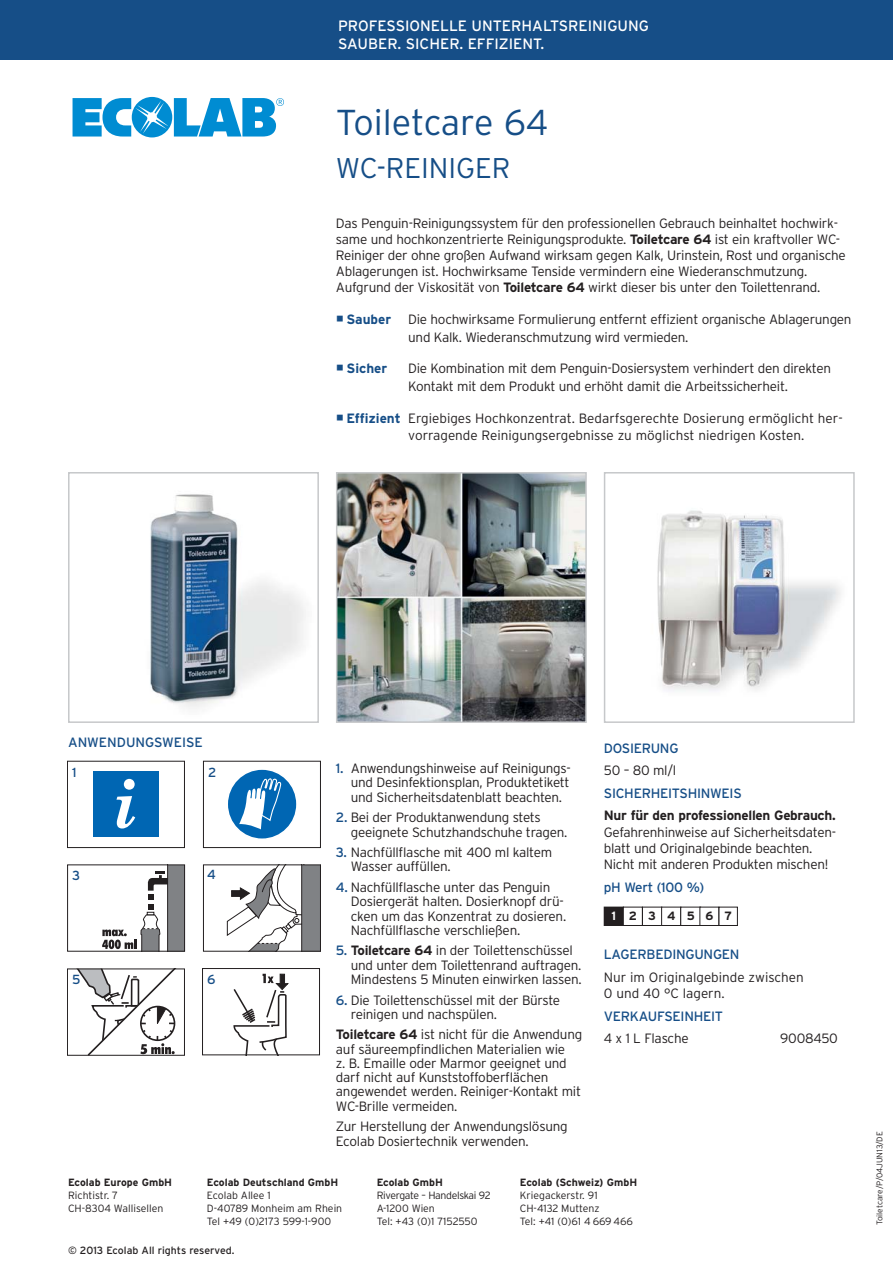
<style>
.page{position:relative;width:893px;height:1263px;background:#fff}
.page>*{position:absolute;margin:0;border:0;box-sizing:border-box;transform-origin:0 0}
.t1{font:300 36px "Interstate";letter-spacing:-.005em;color:#164e87}
.t2{font:300 28.5px "Interstate";color:#164e87}
.t3{font:15px/18px "Interstate";color:#fff}
.t4{font:300 13.5px/14.2px "Interstate";letter-spacing:-.02em;color:#231f20}
.t5{font:300 13.5px/16.2px "Interstate";color:#231f20}
.t6{font:13.5px "Interstate";letter-spacing:-.02em;color:#164e87}
.t7{font:700 13.5px "Interstate";letter-spacing:-.02em;color:#231f20}
.t8{font:13.5px "Interstate";color:#164e87}
.t9{font:700 13.5px "Interstate";color:#164e87}
.t10{font:13.2px "Interstate";color:#164e87}
.t11{font:700 12px "Interstate";letter-spacing:.925em;color:#231f20}
.t12{font:300 10.5px/12.6px "Interstate";color:#231f20}
.t13{font:700 10.5px "Interstate";color:#231f20}
.t14{font:300 10.5px/12.6px "Interstate";letter-spacing:-.03em;color:#231f20}
.t15{font:10.5px "Interstate";color:#231f20}
.t16{font:300 8.25px "Interstate";color:#231f20}
.s1{font-weight:700}
.s2{font-weight:700;color:#164e87}
.s3{font-weight:400;color:#164e87}
.s4{color:#fff}
</style>
<div class="page">
<div style="left:0;top:0;width:893px;height:60px;background:#164e87"></div>
<svg style="left:73px;top:97px;width:211px;height:40px"></svg>
<img style="left:150px;top:494px;width:156px;height:215px">
<div style="left:68px;top:472px;width:251px;height:251px;border:2px solid #c6c8ca"></div>
<img style="left:339px;top:475px;width:245px;height:245px">
<div style="left:336px;top:472px;width:251px;height:251px;border:2px solid #c6c8ca"></div>
<img style="left:657px;top:510px;width:184px;height:181px">
<div style="left:604px;top:472px;width:251px;height:251px;border:2px solid #c6c8ca"></div>
<svg style="left:233px;top:974px;width:56px;height:79px"></svg>
<div style="left:202px;top:968px;width:118px;height:87px;border:1px solid #231f20"></div>
<div style="left:93px;top:772px;width:66px;height:65px;background:#0066b3"></div>
<svg style="left:116px;top:779px;width:19px;height:49px"></svg>
<div style="left:67px;top:761px;width:118px;height:87px;border:1px solid #231f20"></div>
<div style="left:227px;top:769px;width:70px;height:70px;background:#0066b3;border-radius:50%"></div>
<div style="left:226px;top:769px;width:72px;height:71px;border:2px solid #fff;border-radius:50%"></div>
<svg style="left:239px;top:778px;width:43px;height:51px"></svg>
<div style="left:203px;top:761px;width:118px;height:87px;border:1px solid #231f20"></div>
<svg style="left:77px;top:970px;width:99px;height:84px"></svg>
<div style="left:67px;top:968px;width:118px;height:88px;border:1px solid #231f20"></div>
<svg style="left:102px;top:866px;width:81px;height:83px"></svg>
<div style="left:67px;top:864px;width:118px;height:87px;border:1px solid #231f20"></div>
<svg style="left:227px;top:866px;width:92px;height:83px"></svg>
<div style="left:203px;top:864px;width:118px;height:87px;border:1px solid #231f20"></div>
<div style="left:605px;top:907px;width:18px;height:18px;background:#231f20"></div>
<div style="left:604px;top:907px;width:20px;height:19px;border:1px solid #231f20"></div>
<div style="left:623px;top:907px;width:20px;height:19px;border:1px solid #231f20"></div>
<div style="left:642px;top:907px;width:20px;height:19px;border:1px solid #231f20"></div>
<div style="left:661px;top:907px;width:20px;height:19px;border:1px solid #231f20"></div>
<div style="left:680px;top:907px;width:21px;height:19px;border:1px solid #231f20"></div>
<div style="left:699px;top:907px;width:20px;height:19px;border:1px solid #231f20"></div>
<div style="left:719px;top:907px;width:19px;height:19px;border:1px solid #231f20"></div>
<p class="t3" style="left:338px;top:18px;width:312px">PROFESSIONELLE UNTERHALTSREINIGUNG<br>SAUBER. SICHER. EFFIZIENT.</p>
<h1 class="t1" style="left:336px;top:109px;width:214px">Toiletcare 64</h1>
<h2 class="t2" style="left:336px;top:157px;width:176px">WC-REINIGER</h2>
<p class="t4" style="left:336px;top:216px;width:511px;line-height:16.2px">Das Penguin-Reinigungssystem für den professionellen Gebrauch beinhaltet hochwirk&shy;same und hochkonzentrierte Reinigungsprodukte. <span class="s1">Toiletcare 64</span> ist ein kraftvoller WC-Reiniger der ohne großen Aufwand wirksam gegen Kalk, Urinstein, Rost und organische Ablagerungen ist. Hochwirksame Tenside vermindern eine Wiederanschmutzung.<br>Aufgrund der Viskosität von <span class="s1">Toiletcare 64</span> wirkt dieser bis unter den Toilettenrand.</p>
<p class="t9" style="left:346px;top:314px;width:46px">Sauber</p>
<p class="t4" style="left:408px;top:312px;width:445px;line-height:17.2px">Die hochwirksame Formulierung entfernt effizient organische Ablagerungen und Kalk. Wiederanschmutzung wird vermieden.</p>
<p class="t9" style="left:346px;top:364px;width:42px">Sicher</p>
<p class="t4" style="left:408px;top:361px;width:424px;line-height:17.2px">Die Kombination mit dem Penguin-Dosiersystem verhindert den direkten<br>Kontakt mit dem Produkt und erhöht damit die Arbeitssicherheit.</p>
<p class="t5" style="left:408px;top:410px;width:436px;line-height:17.2px;text-indent:-62px"><span class="s2">Effizient</span> Ergiebiges Hochkonzentrat. Bedarfsgerechte Dosierung ermöglicht her&shy;vorragende Reinigungsergebnisse zu möglichst niedrigen Kosten.</p>
<p class="t8" style="left:68px;top:737px;width:136px">ANWENDUNGSWEISE</p>
<p class="t10" style="left:72px;top:764px;width:6px">1</p>
<p class="t10" style="left:208px;top:764px;width:10px">2</p>
<p class="t10" style="left:72px;top:868px;width:10px">3</p>
<p class="t10" style="left:207px;top:867px;width:11px">44</p>
<p class="t10" style="left:72px;top:972px;width:10px">5</p>
<p class="t10" style="left:207px;top:972px;width:10px">6</p>
<p class="t4" style="left:351px;top:762px;width:221px;text-align:justify;text-indent:-15px"><span class="s3">1.</span> Anwendungshinweise auf Reinigungs&shy;und Desinfektionsplan, Produktetikett und Sicherheitsdatenblatt beachten.</p>
<p class="t4" style="left:351px;top:811px;width:218px;text-indent:-15px"><span class="s3">2.</span> Bei der Produktanwendung stets geeignete Schutzhandschuhe tragen.</p>
<p class="t4" style="left:351px;top:846px;width:203px;text-indent:-15px"><span class="s3">3.</span> Nachfüllflasche mit 400 ml kaltem<br>Wasser auffüllen.</p>
<p class="t4" style="left:351px;top:881px;width:217px;text-indent:-15px"><span class="s3">4.</span> Nachfüllflasche unter das Penguin Dosiergerät halten. Dosierknopf drü&shy;cken um das Konzentrat zu dosieren.<br>Nachfüllflasche verschließen.</p>
<p class="t4" style="left:351px;top:945px;width:232px;text-indent:-15px"><span class="s3">5.</span> <span class="s1">Toiletcare 64</span> in der Toilettenschüssel und unter dem Toilettenrand auftragen.<br>Mindestens 5 Minuten einwirken lassen.</p>
<p class="t4" style="left:351px;top:994px;width:211px;text-indent:-15px"><span class="s3">6.</span> Die Toilettenschüssel mit der Bürste reinigen und nachspülen.</p>
<p class="t4" style="left:336px;top:1029px;width:248px"><span class="s1">Toiletcare 64</span> ist nicht für die Anwendung auf säureempfindlichen Materialien wie<br>z. B. Emaille oder Marmor geeignet und darf nicht auf Kunststoffoberflächen angewendet werden. Reiniger-Kontakt mit WC-Brille vermeiden.</p>
<p class="t4" style="left:336px;top:1120px;width:233px">Zur Herstellung der Anwendungslösung<br>Ecolab Dosiertechnik verwenden.</p>
<p class="t6" style="left:604px;top:743px;width:76px">DOSIERUNG</p>
<p class="t4" style="left:604px;top:764px;width:74px">50 – 80 ml/l</p>
<p class="t6" style="left:604px;top:788px;width:139px">SICHERHEITSHINWEIS</p>
<p class="t7" style="left:604px;top:811px;width:234px">Nur für den professionellen Gebrauch.</p>
<p class="t4" style="left:604px;top:825px;width:234px;line-height:16.2px">Gefahrenhinweise auf Sicherheitsdaten&shy;blatt und Originalgebinde beachten.<br>Nicht mit anderen Produkten mischen!</p>
<p class="t6" style="left:604px;top:882px;width:102px">pH Wert (100 %)</p>
<p class="t11" style="left:612px;top:911px;width:122px"><span class="s4">1</span> 234567</p>
<p class="t6" style="left:604px;top:949px;width:137px">LAGERBEDINGUNGEN</p>
<p class="t5" style="left:604px;top:970px;width:202px">Nur im Originalgebinde zwischen<br>0 und 40 °C lagern.</p>
<p class="t6" style="left:604px;top:1011px;width:121px">VERKAUFSEINHEIT</p>
<p class="t4" style="left:604px;top:1032px;width:86px">4 x 1 L Flasche</p>
<p class="t4" style="left:780px;top:1032px;width:59px">9008450</p>
<p class="t13" style="left:68px;top:1179px;width:106px">Ecolab Europe GmbH</p>
<p class="t12" style="left:68px;top:1190px;width:97px">Richtistr. 7<br>CH-8304 Wallisellen</p>
<p class="t13" style="left:207px;top:1179px;width:133px">Ecolab Deutschland GmbH</p>
<p class="t12" style="left:207px;top:1190px;width:137px">Ecolab Allee 1<br>D-40789 Monheim am Rhein</p>
<p class="t12" style="left:207px;top:1216px;width:126px">Tel +49 (0)2173 599-1-900</p>
<p class="t15" style="left:68px;top:1247px;width:168px">© 2013 Ecolab All rights reserved.</p>
<p class="t13" style="left:377px;top:1179px;width:68px">Ecolab GmbH</p>
<p class="t14" style="left:377px;top:1190px;width:115px">Rivergate – Handelskai 92<br>A-1200 Wien</p>
<p class="t12" style="left:377px;top:1216px;width:103px">Tel: +43 (0)1 7152550</p>
<p class="t13" style="left:520px;top:1179px;width:119px">Ecolab (Schweiz) GmbH</p>
<p class="t12" style="left:520px;top:1190px;width:81px">Kriegackerstr. 91<br>CH-4132 Muttenz</p>
<p class="t12" style="left:520px;top:1216px;width:115px">Tel: +41 (0)61 4 669 466</p>
<p class="t16" style="left:876px;top:1225px;width:96px;rotate:-90deg">Toiletcare/P/04JUN13/DE</p>
</div>
